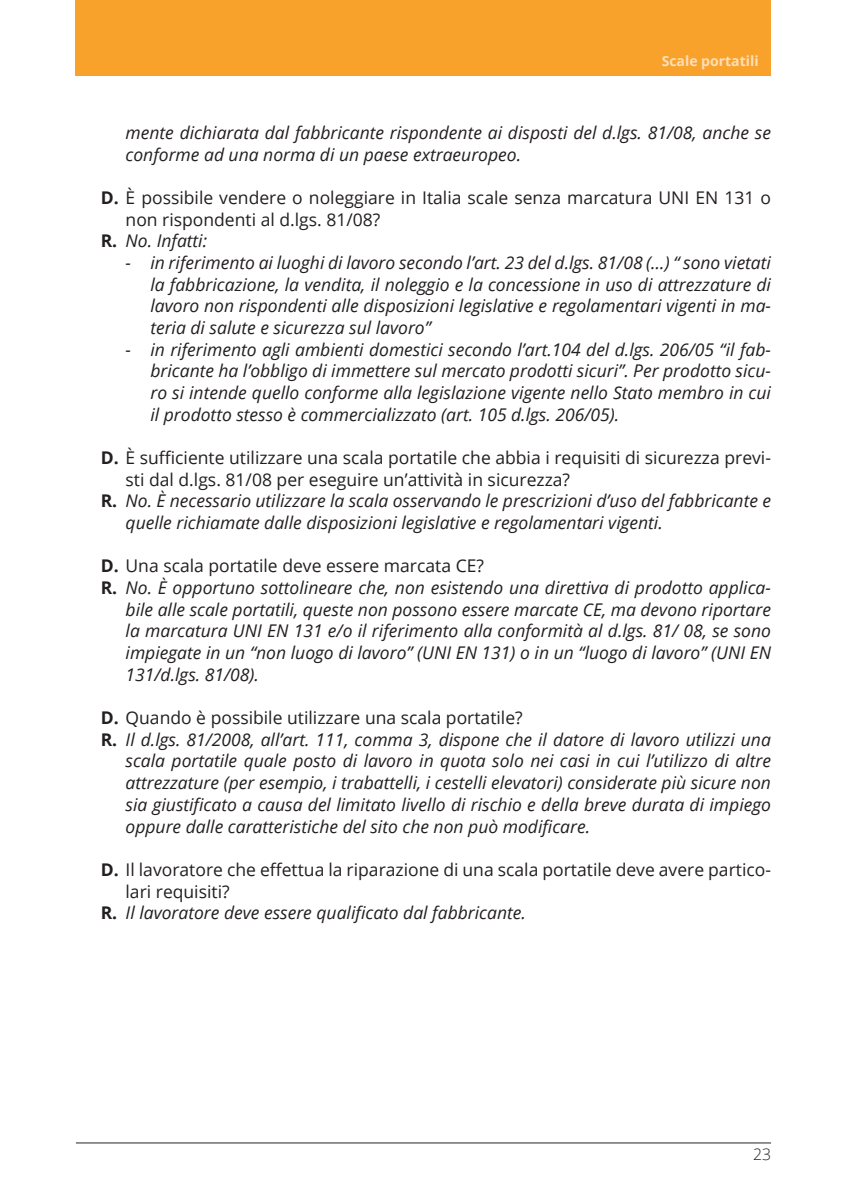
<style>
.page{position:relative;width:847px;height:1194px;background:#fff}
.page>*{position:absolute;margin:0;border:0;box-sizing:border-box;transform-origin:0 0}
.t1{font:italic 17.5px/21.7px "Open Sans";color:#231f20;text-align:justify}
.t2{font:17.5px "Open Sans";color:#231f20}
.t3{font:300 15.75px "Open Sans";color:#231f20}
.t4{font:700 14px "Open Sans";color:#fedfb9}
.s1{font-weight:700}
.s2{font-weight:700;font-style:normal}
</style>
<div class="page">
<div style="left:76px;top:0;width:694px;height:76px;background:#f9a22b"></div>
<hr style="left:76px;top:1142px;width:694px;height:1px;background:#808285">
<p class="t4" style="left:661px;top:51px;width:98px">Scale portatili</p>
<p class="t1" style="left:125px;top:121px;width:646px">mente dichiarata dal fabbricante rispondente ai disposti del d.lgs. 81/08, anche se conforme ad una norma di un paese extraeuropeo.</p>
<p class="t2" style="left:101px;top:186px;width:671px"><span class="s1">D.</span> È possibile vendere o noleggiare in Italia scale senza marcatura UNI EN 131 o</p>
<p class="t2" style="left:125px;top:207px;width:256px">non rispondenti al d.lgs. 81/08?</p>
<p class="t1" style="left:101px;top:230px;width:108px"><span class="s2">R.</span> No. Infatti:</p>
<p class="t1" style="left:150px;top:251px;width:622px;text-indent:-25px">- in riferimento ai luoghi di lavoro secondo l’art. 23 del d.lgs. 81/08 (…) “ sono vietati la fabbricazione, la vendita, il noleggio e la concessione in uso di attrezzature di lavoro non rispondenti alle disposizioni legislative e regolamentari vigenti in ma&shy;teria di salute e sicurezza sul lavoro”</p>
<p class="t1" style="left:150px;top:338px;width:622px;text-indent:-25px">- in riferimento agli ambienti domestici secondo l’art.104 del d.lgs. 206/05 “il fab&shy;bricante ha l’obbligo di immettere sul mercato prodotti sicuri”. Per prodotto sicu&shy;ro si intende quello conforme alla legislazione vigente nello Stato membro in cui il prodotto stesso è commercializzato (art. 105 d.lgs. 206/05).</p>
<p class="t2" style="left:101px;top:445px;width:671px"><span class="s1">D.</span> È sufficiente utilizzare una scala portatile che abbia i requisiti di sicurezza previ-</p>
<p class="t2" style="left:125px;top:467px;width:446px">sti dal d.lgs. 81/08 per eseguire un’attività in sicurezza?</p>
<p class="t1" style="left:101px;top:489px;width:671px"><span class="s2">R.</span> No. È necessario utilizzare la scala osservando le prescrizioni d’uso del fabbricante e</p>
<p class="t1" style="left:125px;top:511px;width:538px">quelle richiamate dalle disposizioni legislative e regolamentari vigenti.</p>
<p class="t2" style="left:101px;top:554px;width:384px"><span class="s1">D.</span> Una scala portatile deve essere marcata CE?</p>
<p class="t1" style="left:101px;top:576px;width:671px"><span class="s2">R.</span> No. È opportuno sottolineare che, non esistendo una direttiva di prodotto applica-</p>
<p class="t1" style="left:125px;top:598px;width:646px">bile alle scale portatili, queste non possono essere marcate CE, ma devono riportare</p>
<p class="t1" style="left:125px;top:619px;width:646px">la marcatura UNI EN 131 e/o il riferimento alla conformità al d.lgs. 81/ 08, se sono</p>
<p class="t1" style="left:125px;top:641px;width:646px">impiegate in un “non luogo di lavoro” (UNI EN 131) o in un “luogo di lavoro” (UNI EN</p>
<p class="t1" style="left:125px;top:663px;width:135px">131/d.lgs. 81/08).</p>
<p class="t2" style="left:101px;top:705px;width:423px"><span class="s1">D.</span> Quando è possibile utilizzare una scala portatile?</p>
<p class="t1" style="left:101px;top:728px;width:671px"><span class="s2">R.</span> Il d.lgs. 81/2008, all’art. 111, comma 3, dispone che il datore di lavoro utilizzi una</p>
<p class="t1" style="left:125px;top:749px;width:646px">scala portatile quale posto di lavoro in quota solo nei casi in cui l’utilizzo di altre</p>
<p class="t1" style="left:125px;top:771px;width:646px">attrezzature (per esempio, i trabattelli, i cestelli elevatori) considerate più sicure non</p>
<p class="t1" style="left:125px;top:793px;width:646px">sia giustificato a causa del limitato livello di rischio e della breve durata di impiego</p>
<p class="t1" style="left:125px;top:814px;width:466px">oppure dalle caratteristiche del sito che non può modificare.</p>
<p class="t2" style="left:101px;top:857px;width:671px"><span class="s1">D.</span> I l lavoratore che effettua la riparazione di una scala portatile deve avere partico-</p>
<p class="t2" style="left:125px;top:879px;width:106px">lari requisiti?</p>
<p class="t1" style="left:101px;top:901px;width:426px"><span class="s2">R.</span> Il lavoratore deve essere qualificato dal fabbricante.</p>
<p class="t3" style="left:752px;top:1143px;width:19px">23</p>
</div>
